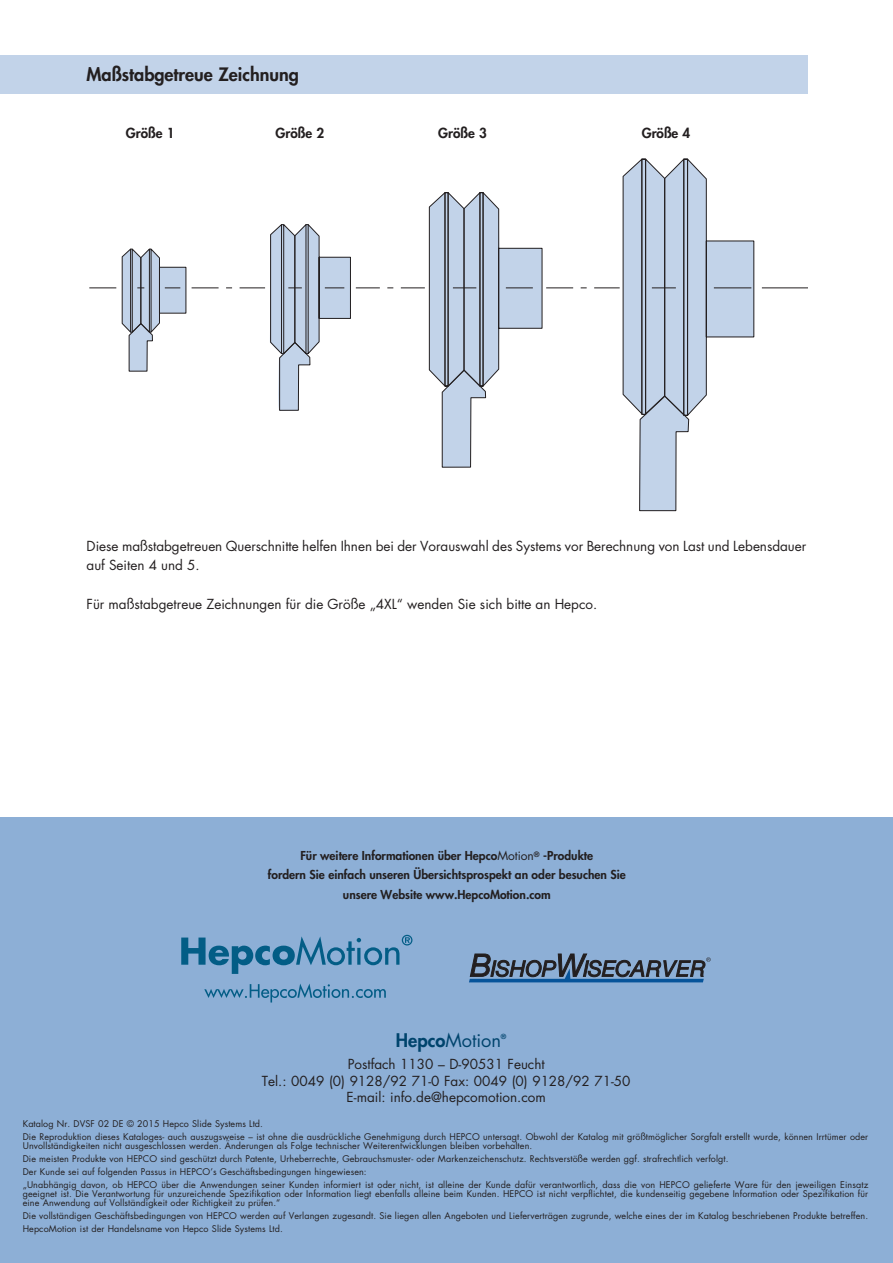
<style>
.page{position:relative;width:893px;height:1263px;background:#fff}
.page>*{position:absolute;margin:0;border:0;box-sizing:border-box;transform-origin:0 0}
.t1{font:18.3px "Futura Std";color:#00446d}
.t2{font:800 18px "Futura Std";color:#231f20}
.t3{font:13.5px/19.5px "Futura Std";color:#231f20}
.t4{font:800 13.5px "Futura Std";color:#231f20}
.t5{font:800 12px "Futura Std";color:#231f20}
.t6{font:9px/9.4px "Futura Std";letter-spacing:.01em;color:#231f20}
.t7{font:800 6.9px "Futura Std";color:#00446d}
.s1{font-weight:400}
.s2{font-weight:800}
</style>
<div class="page">
<div style="left:0;top:818px;width:893px;height:445px;background:#8dafd6"></div>
<div style="left:0;top:55px;width:808px;height:39px;background:#c2d3e9"></div>
<svg style="left:706px;top:178px;width:49px;height:218px"></svg>
<svg style="left:89px;top:159px;width:617px;height:352px"></svg>
<hr style="left:714px;top:288px;width:37px;height:1px;background:#231f20">
<hr style="left:762px;top:288px;width:46px;height:1px;background:#231f20">
<svg style="left:469px;top:953px;width:242px;height:30px"></svg>
<svg style="left:204px;top:984px;width:182px;height:18px"></svg>
<svg style="left:181px;top:935px;width:231px;height:39px"></svg>
<p class="t2" style="left:87px;top:63px;width:214px">Maßstabgetreue Zeichnung</p>
<p class="t4" style="left:126px;top:124px;width:50px">Größe 1</p>
<p class="t4" style="left:276px;top:124px;width:50px">Größe 2</p>
<p class="t4" style="left:438px;top:124px;width:50px">Größe 3</p>
<p class="t4" style="left:642px;top:124px;width:50px">Größe 4</p>
<p class="t3" style="left:87px;top:536px;width:721px">Diese maßstabgetreuen Querschnitte helfen Ihnen bei der Vorauswahl des Systems vor Berechnung von Last und Lebensdauer auf Seiten 4 und 5.</p>
<p class="t3" style="left:87px;top:594px;width:512px">Für maßstabgetreue Zeichnungen für die Größe „4XL“ wenden Sie sich bitte an Hepco.</p>
<p class="t5" style="left:300px;top:848px;width:294px">Für weitere Informationen über Hepco<span class="s1">Motion</span><sup>®</sup> -Produkte</p>
<p class="t5" style="left:268px;top:867px;width:360px">fordern Sie einfach unseren Übersichtsprospekt an oder besuchen Sie</p>
<p class="t5" style="left:343px;top:887px;width:209px">unsere Website www.HepcoMotion.com</p>
<p class="t1" style="left:396px;top:1029px;width:107px"><span class="s2">Hepco</span>Motion</p>
<p class="t7" style="left:501px;top:1032px;width:7px">®</p>
<p class="t3" style="left:348px;top:1054px;width:199px">Postfach 1130 – D-90531 Feucht</p>
<p class="t3" style="left:262px;top:1071px;width:370px">Tel.: 0049 (0) 9128/92 71-0 Fax: 0049 (0) 9128/92 71-50</p>
<p class="t3" style="left:347px;top:1087px;width:201px">E-mail: info.de@hepcomotion.com</p>
<p class="t6" style="left:23px;top:1119px;width:242px">Katalog Nr. DVSF 02 DE © 2015 Hepco Slide Systems Ltd.</p>
<p class="t6" style="left:23px;top:1131px;width:847px">Die Reproduktion dieses Kataloges- auch auszugsweise – ist ohne die ausdrückliche Genehmigung durch HEPCO untersagt. Obwohl der Katalog mit größtmöglicher Sorgfalt erstellt wurde, können Irrtümer oder<br>Unvollständigkeiten nicht ausgeschlossen werden. Änderungen als Folge technischer Weiterentwicklungen bleiben vorbehalten.</p>
<p class="t6" style="left:23px;top:1154px;width:707px">Die meisten Produkte von HEPCO sind geschützt durch Patente, Urheberrechte, Gebrauchsmuster- oder Markenzeichenschutz. Rechtsverstöße werden ggf. strafrechtlich verfolgt.</p>
<p class="t6" style="left:23px;top:1167px;width:345px">Der Kunde sei auf folgenden Passus in HEPCO’s Geschäftsbedingungen hingewiesen:</p>
<p class="t6" style="left:23px;top:1179px;width:847px;text-align:justify">„Unabhängig davon, ob HEPCO über die Anwendungen seiner Kunden informiert ist oder nicht, ist alleine der Kunde dafür verantwortlich, dass die von HEPCO gelieferte Ware für den jeweiligen Einsatz geeignet ist. Die Verantwortung für unzureichende Spezifikation oder Information liegt ebenfalls alleine beim Kunden. HEPCO ist nicht verpflichtet, die kundenseitig gegebene Information oder Spezifikation für eine Anwendung auf Vollständigkeit oder Richtigkeit zu prüfen.“</p>
<p class="t6" style="left:23px;top:1211px;width:847px">Die vollständigen Geschäftsbedingungen von HEPCO werden auf Verlangen zugesandt. Sie liegen allen Angeboten und Lieferverträgen zugrunde, welche eines der im Katalog beschriebenen Produkte betreffen.</p>
<p class="t6" style="left:23px;top:1224px;width:262px">HepcoMotion ist der Handelsname von Hepco Slide Systems Ltd.</p>
</div>
